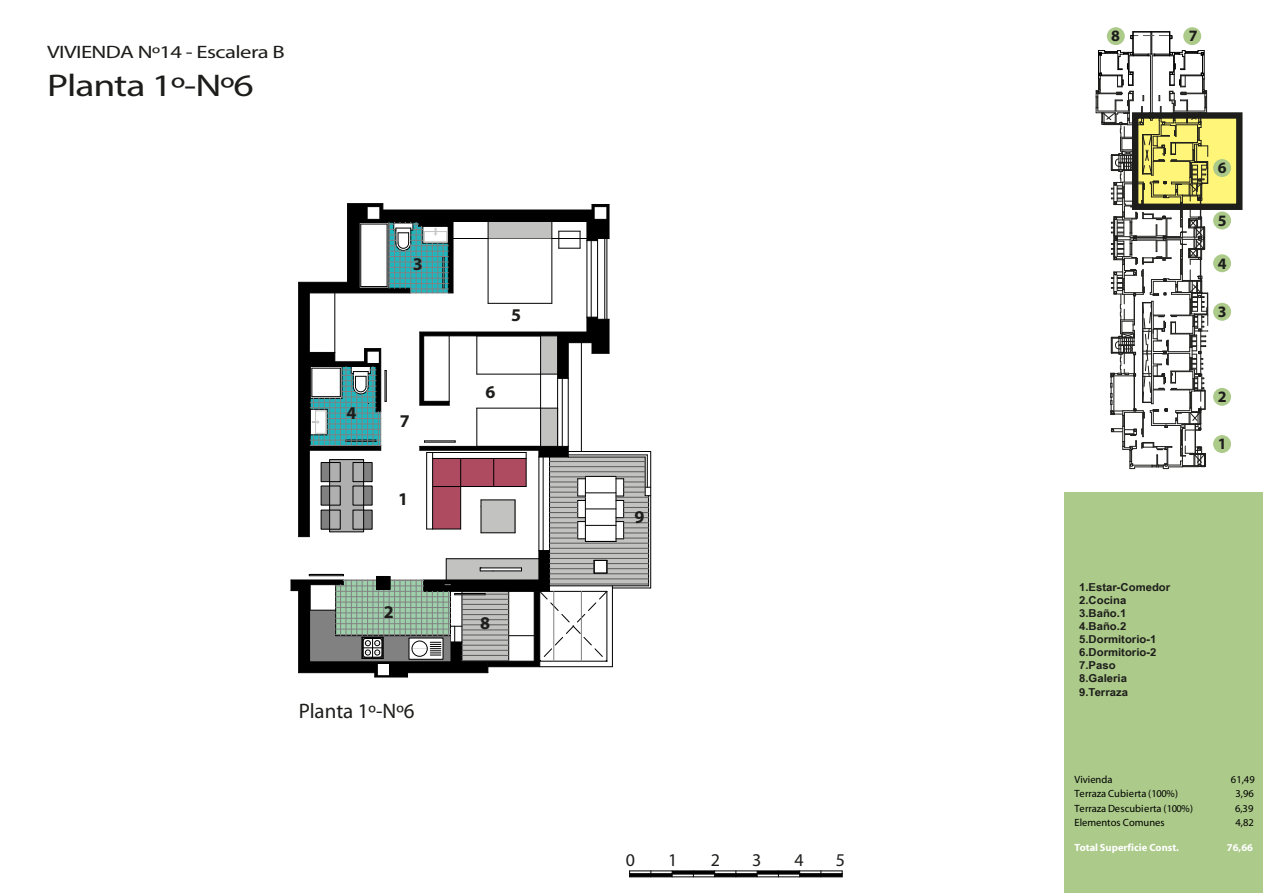
<style>
.page{position:relative;width:1263px;height:893px;background:#fff}
.page>*{position:absolute;margin:0;border:0;box-sizing:border-box;transform-origin:0 0}
.t1{font:31.5px "Myriad Pro";letter-spacing:-.025em;color:#1d1d1b;scale:1.26 1}
.t2{font:21px "Myriad";color:#1d1d1b}
.t3{font:18px "Myriad Pro";letter-spacing:-.025em;color:#1d1d1b;scale:1.26 1}
.t4{font:700 18px "Myriad";color:#1d1d1b}
.t5{font:18px "Myriad";color:#1d1d1b}
.t6{font:700 15.9px "Myriad";color:#1d1d1b}
.t7{font:700 10.95px/13px "Arial Narrow";color:#1d1d1b;scale:1.26 1}
.t8{font:10.5px "Myriad";color:#000101}
.t9{font:700 10.5px "Myriad";color:#fff}
</style>
<div class="page">
<div style="left:1135px;top:115px;width:106px;height:91px;background:#fff578"></div>
<div style="left:1132px;top:112px;width:110px;height:98px;border:6px solid #1d1d1b"></div>
<hr style="left:821px;top:874px;width:21px;height:3px;background:#000">
<hr style="left:800px;top:874px;width:21px;height:3px;background:#000">
<hr style="left:778px;top:871px;width:22px;height:3px;background:#000">
<hr style="left:757px;top:871px;width:21px;height:3px;background:#000">
<hr style="left:736px;top:874px;width:21px;height:3px;background:#000">
<hr style="left:715px;top:874px;width:21px;height:3px;background:#000">
<hr style="left:693px;top:871px;width:22px;height:3px;background:#000">
<hr style="left:672px;top:871px;width:21px;height:3px;background:#000">
<hr style="left:651px;top:874px;width:21px;height:3px;background:#000">
<hr style="left:630px;top:874px;width:21px;height:3px;background:#000">
<hr style="left:630px;top:877px;width:212px;height:1px;background:#000">
<hr style="left:630px;top:874px;width:212px;height:1px;background:#000">
<hr style="left:630px;top:871px;width:212px;height:1px;background:#000">
<hr style="left:348px;top:203px;width:35px;height:1px;background:#000">
<hr style="left:375px;top:677px;width:32px;height:1px;background:#000">
<svg style="left:291px;top:204px;width:360px;height:473px"></svg>
<hr style="left:1133px;top:31px;width:37px;height:1px;background:#000">
<svg style="left:1096px;top:32px;width:112px;height:437px"></svg>
<div style="left:1107px;top:27px;width:18px;height:18px;background:#acca89;border-radius:50%"></div>
<div style="left:1183px;top:27px;width:18px;height:18px;background:#acca89;border-radius:50%"></div>
<div style="left:1213px;top:159px;width:18px;height:18px;background:#acca89;border-radius:50%"></div>
<div style="left:1213px;top:212px;width:18px;height:17px;background:#acca89;border-radius:50%"></div>
<div style="left:1213px;top:254px;width:18px;height:18px;background:#acca89;border-radius:50%"></div>
<div style="left:1213px;top:303px;width:18px;height:18px;background:#acca89;border-radius:50%"></div>
<div style="left:1213px;top:388px;width:18px;height:18px;background:#acca89;border-radius:50%"></div>
<div style="left:1213px;top:435px;width:18px;height:18px;background:#acca89;border-radius:50%"></div>
<div style="left:1064px;top:492px;width:199px;height:401px;background:#acca89"></div>
<h3 class="t3" style="left:47px;top:41px;width:190px">VIVIENDA Nº14 - Escalera B</h3>
<h1 class="t1" style="left:47px;top:66px;width:166px">Planta 1º-Nº6</h1>
<h3 class="t4" style="left:413px;top:254px;width:11px">3</h3>
<h3 class="t4" style="left:347px;top:404px;width:11px">4</h3>
<h3 class="t4" style="left:400px;top:411px;width:11px">7</h3>
<h3 class="t4" style="left:398px;top:490px;width:11px">1</h3>
<h3 class="t4" style="left:384px;top:603px;width:11px">2</h3>
<h2 class="t2" style="left:299px;top:700px;width:117px">Planta 1º-Nº6</h2>
<h3 class="t4" style="left:511px;top:305px;width:11px">5</h3>
<h3 class="t4" style="left:485px;top:383px;width:11px">6</h3>
<h3 class="t4" style="left:480px;top:614px;width:11px">8</h3>
<h3 class="t4" style="left:634px;top:507px;width:11px">9</h3>
<h3 class="t5" style="left:626px;top:851px;width:11px">0</h3>
<h3 class="t5" style="left:668px;top:851px;width:11px">1</h3>
<h3 class="t5" style="left:711px;top:851px;width:11px">2</h3>
<h3 class="t5" style="left:752px;top:851px;width:11px">3</h3>
<h3 class="t5" style="left:794px;top:851px;width:11px">4</h3>
<h3 class="t5" style="left:836px;top:851px;width:11px">5</h3>
<h3 class="t6" style="left:1111px;top:28px;width:10px">8</h3>
<h3 class="t6" style="left:1189px;top:28px;width:10px">7</h3>
<h3 class="t6" style="left:1218px;top:160px;width:10px">6</h3>
<h3 class="t6" style="left:1218px;top:212px;width:10px">5</h3>
<h3 class="t6" style="left:1218px;top:255px;width:10px">4</h3>
<h3 class="t6" style="left:1218px;top:303px;width:10px">3</h3>
<h3 class="t6" style="left:1218px;top:389px;width:10px">2</h3>
<h3 class="t6" style="left:1218px;top:436px;width:10px">1</h3>
<p class="t7" style="left:1079px;top:580px;width:74px">1.Estar-Comedor<br>2.Cocina<br>3.Baño.1<br>4.Baño.2<br>5.Dormitorio-1<br>6.Dormitorio-2<br>7.Paso<br>8.Galeria<br>9.Terraza</p>
<p class="t8" style="left:1074px;top:775px;width:39px">Vivienda</p>
<p class="t8" style="left:1231px;top:775px;width:25px">61,49</p>
<p class="t8" style="left:1074px;top:788px;width:105px">Terraza Cubierta (100%)</p>
<p class="t8" style="left:1235px;top:788px;width:20px">3,96</p>
<p class="t8" style="left:1074px;top:804px;width:120px">Terraza Descubierta (100%)</p>
<p class="t8" style="left:1235px;top:804px;width:20px">6,39</p>
<p class="t8" style="left:1074px;top:817px;width:92px">Elementos Comunes</p>
<p class="t8" style="left:1235px;top:817px;width:20px">4,82</p>
<p class="t9" style="left:1074px;top:842px;width:106px">Total Superficie Const.</p>
<p class="t9" style="left:1227px;top:842px;width:28px">76,66</p>
</div>
